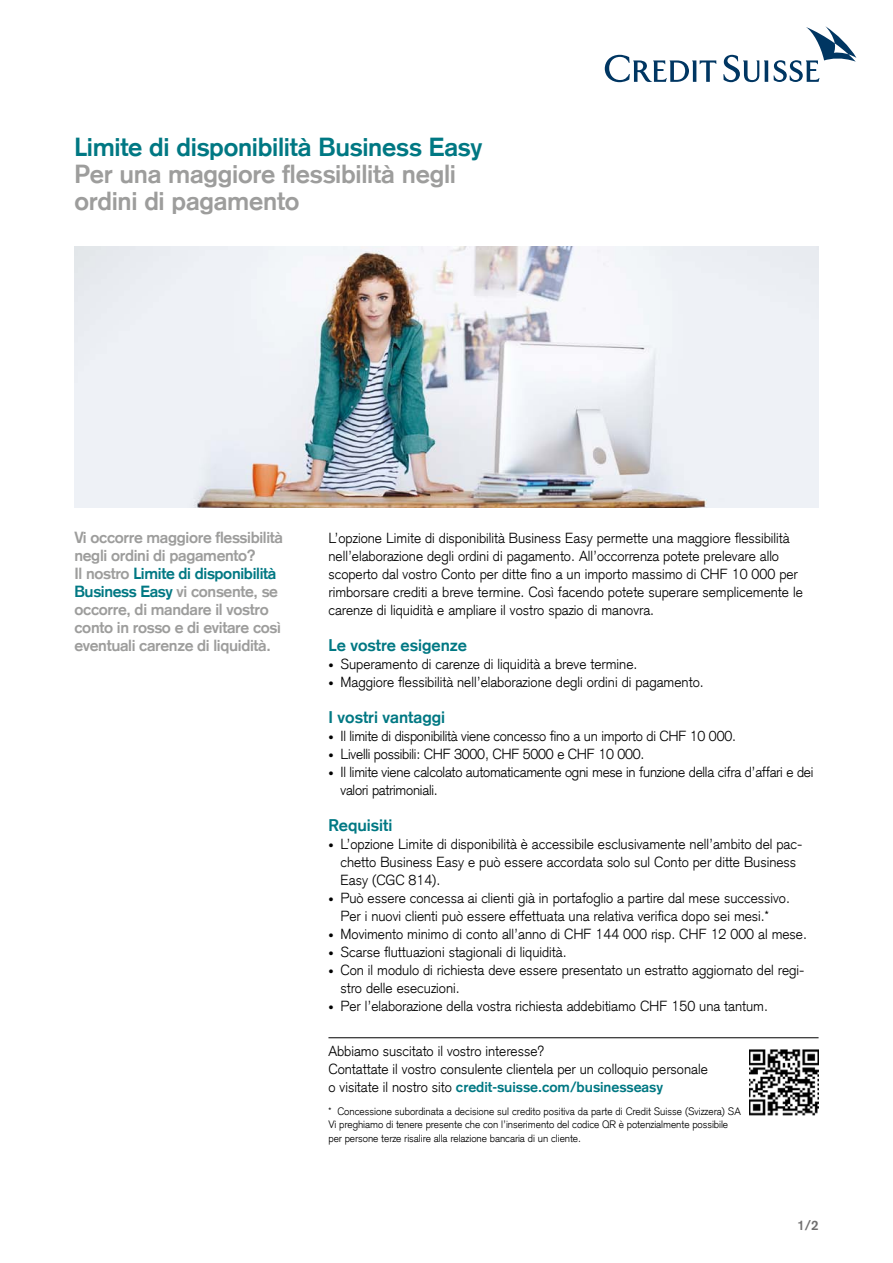
<style>
.page{position:relative;width:893px;height:1263px;background:#fff}
.page>*{position:absolute;margin:0;border:0;box-sizing:border-box;transform-origin:0 0}
.t1{font:700 25.5px/27px "Credit Suisse Type";letter-spacing:-.01em;color:#9d9d9c}
.t2{font:700 25.5px "Credit Suisse Type";letter-spacing:-.01em;color:#007883}
.t3{font:700 16.5px "Credit Suisse Type";color:#007883}
.t4{font:700 15.75px/18px "Credit Suisse Type";letter-spacing:-.02em;color:#9d9d9c}
.t5{font:300 14.25px/18px "Credit Suisse Type";color:#000}
.t6{font:700 13.5px "Credit Suisse Type";color:#706f6f}
.t7{font:300 10.5px/13.5px "Credit Suisse Type";letter-spacing:-.005em;color:#000}
.s1{color:#007883}
.s2{font-size:10.5px}
.s3{font-weight:700;color:#007883}
</style>
<div class="page">
<img style="left:74px;top:246px;width:745px;height:261px">
<hr style="left:328px;top:1037px;width:491px;height:1px;background:#000">
<img style="left:749px;top:1049px;width:70px;height:67px">
<svg style="left:605px;top:26px;width:251px;height:56px"></svg>
<h1 class="t2" style="left:74px;top:132px;width:409px">Limite di disponibilità Business Easy</h1>
<h1 class="t1" style="left:74px;top:161px;width:383px">Per una maggiore flessibilità negli ordini di pagamento</h1>
<p class="t4" style="left:74px;top:529px;width:210px">Vi occorre maggiore flessibilità negli ordini di pagamento?<br>Il nostro <span class="s1">Limite di disponibilità<br>Business Easy</span> vi consente, se occorre, di mandare il vostro conto in rosso e di evitare così eventuali carenze di liquidità.</p>
<p class="t5" style="left:328px;top:529px;width:476px">L’opzione Limite di disponibilità Business Easy permette una maggiore flessibilità nell’elaborazione degli ordini di pagamento. All’occorrenza potete prelevare allo scoperto dal vostro Conto per ditte fino a un importo massimo di CHF 10 000 per rimborsare crediti a breve termine. Così facendo potete superare semplicemente le carenze di liquidità e ampliare il vostro spazio di manovra.</p>
<p class="t3" style="left:328px;top:635px;width:140px">Le vostre esigenze</p>
<p class="t5" style="left:328px;top:655px;width:310px"><span class="s2">•</span> Superamento di carenze di liquidità a breve termine.</p>
<p class="t5" style="left:328px;top:673px;width:377px"><span class="s2">•</span> Maggiore flessibilità nell’elaborazione degli ordini di pagamento.</p>
<p class="t3" style="left:328px;top:707px;width:118px">I vostri vantaggi</p>
<p class="t5" style="left:328px;top:727px;width:409px"><span class="s2">•</span> Il limite di disponibilità viene concesso fino a un importo di CHF 10 000.</p>
<p class="t5" style="left:328px;top:745px;width:317px"><span class="s2">•</span> Livelli possibili: CHF 3000, CHF 5000 e CHF 10 000.</p>
<p class="t5" style="left:340px;top:763px;width:474px;text-indent:-12px"><span class="s2">•</span> Il limite viene calcolato automaticamente ogni mese in funzione della cifra d’affari e dei valori patrimoniali.</p>
<p class="t3" style="left:328px;top:815px;width:65px">Requisiti</p>
<p class="t5" style="left:340px;top:835px;width:463px;text-indent:-12px"><span class="s2">•</span> L’opzione Limite di disponibilità è accessibile esclusivamente nell’ambito del pac&shy;chetto Business Easy e può essere accordata solo sul Conto per ditte Business<br>Easy (CGC 814).</p>
<p class="t5" style="left:340px;top:889px;width:451px;text-indent:-12px"><span class="s2">•</span> Può essere concessa ai clienti già in portafoglio a partire dal mese successivo.<br>Per i nuovi clienti può essere effettuata una relativa verifica dopo sei mesi.*</p>
<p class="t5" style="left:328px;top:925px;width:480px"><span class="s2">•</span> Movimento minimo di conto all’anno di CHF 144 000 risp. CHF 12 000 al mese.</p>
<p class="t5" style="left:328px;top:943px;width:240px"><span class="s2">•</span> Scarse fluttuazioni stagionali di liquidità.</p>
<p class="t5" style="left:340px;top:961px;width:466px;text-indent:-12px"><span class="s2">•</span> Con il modulo di richiesta deve essere presentato un estratto aggiornato del regi&shy;stro delle esecuzioni.</p>
<p class="t5" style="left:328px;top:997px;width:441px"><span class="s2">•</span> Per l’elaborazione della vostra richiesta addebitiamo CHF 150 una tantum.</p>
<p class="t5" style="left:328px;top:1042px;width:381px">Abbiamo suscitato il vostro interesse?<br>Contattate il vostro consulente clientela per un colloquio personale o visitate il nostro sito <span class="s3">credit-suisse.com/businesseasy</span></p>
<p class="t7" style="left:328px;top:1104px;width:414px">* Concessione subordinata a decisione sul credito positiva da parte di Credit Suisse (Svizzera) SA<br>Vi preghiamo di tenere presente che con l’inserimento del codice QR è potenzialmente possibile per persone terze risalire alla relazione bancaria di un cliente.</p>
<p class="t6" style="left:797px;top:1217px;width:23px">1/2</p>
</div>
